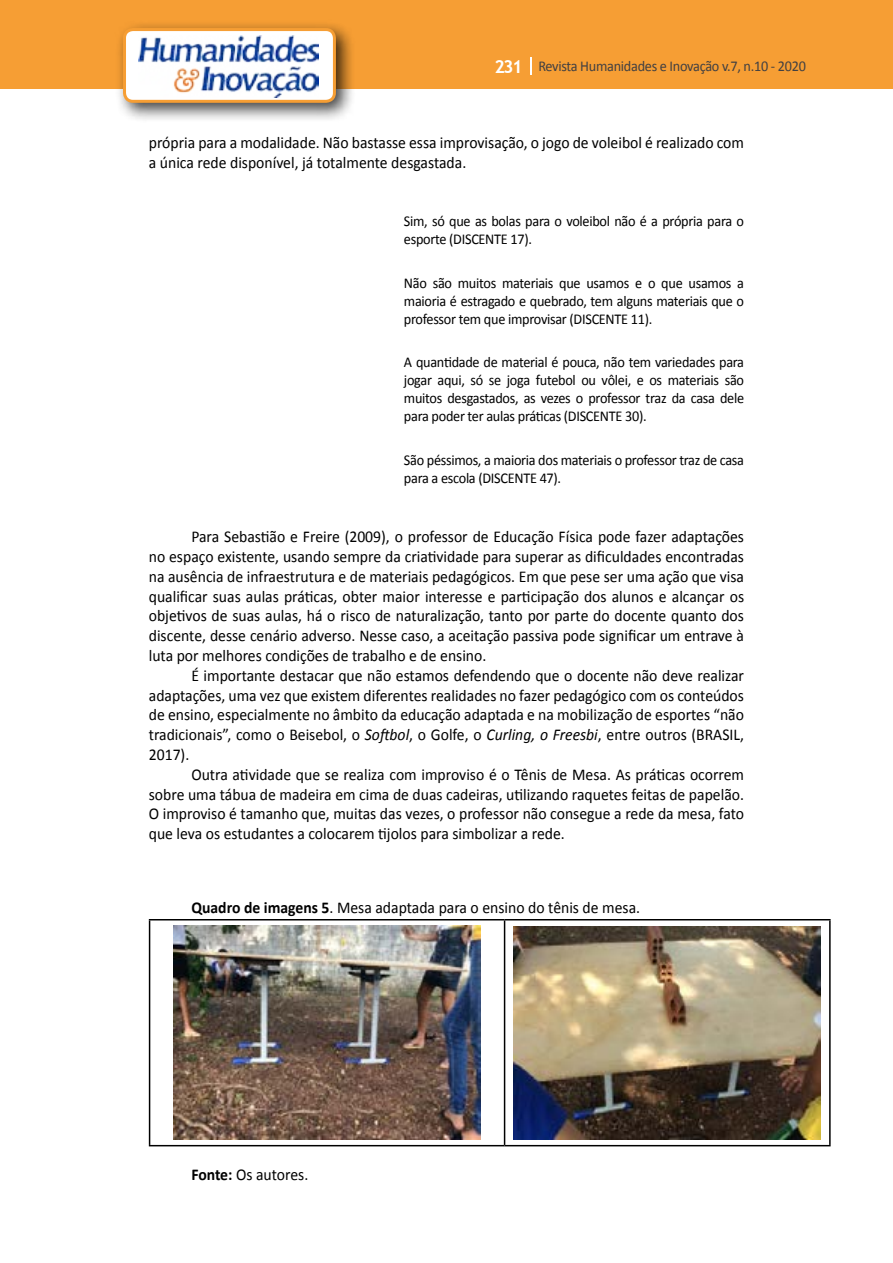
<style>
.page{position:relative;width:893px;height:1263px;background:#fff}
.page>*{position:absolute;margin:0;border:0;box-sizing:border-box;transform-origin:0 0}
.t1{font:16.5px/19.8px "Calibri";color:#000;text-align:justify;scale:.95 1}
.t2{font:15px/18px "Calibri";letter-spacing:-.02em;color:#000;scale:.95 1}
.t3{font:15px "Calibri";letter-spacing:-.02em;color:#414042;scale:.95 1}
.s1{font-family:"Trebuchet MS";font-weight:700;font-size:18px;color:#fff}
.s2{font-style:italic}
.s3{font-weight:700}
</style>
<div class="page">
<div style="left:0;top:0;width:893px;height:88px;background:#f69e34"></div>
<svg style="left:530px;top:57px;width:2px;height:18px"></svg>
<div style="left:114px;top:20px;width:242px;height:103px;background:#000;opacity:.75"></div>
<div style="left:125px;top:30px;width:209px;height:71px;background:#fff;border-radius:9px"></div>
<img style="left:138px;top:35px;width:181px;height:62px">
<div style="left:123px;top:28px;width:213px;height:75px;border:3px solid #f69e34;border-radius:9px"></div>
<hr style="left:149px;top:919px;width:356px;height:1px;background:#000">
<hr style="left:149px;top:920px;width:1px;height:225px;background:#000">
<hr style="left:505px;top:919px;width:326px;height:1px;background:#000">
<hr style="left:504px;top:920px;width:1px;height:225px;background:#000">
<hr style="left:829px;top:920px;width:2px;height:225px;background:#000">
<hr style="left:149px;top:1145px;width:356px;height:1px;background:#000">
<hr style="left:505px;top:1145px;width:326px;height:1px;background:#000">
<img style="left:174px;top:926px;width:306px;height:214px">
<img style="left:514px;top:926px;width:307px;height:213px">
<p class="t3" style="left:495px;top:57px;width:329px"><span class="s1">231</span> Revista Humanidades e Inovação v.7, n.10 - 2020</p>
<p class="t1" style="left:149px;top:133px;width:628px">própria para a modalidade. Não bastasse essa improvisação, o jogo de voleibol é realizado com a única rede disponível, já totalmente desgastada.</p>
<p class="t2" style="left:404px;top:212px;width:359px">Sim, só que as bolas para o voleibol não é a própria para o esporte (DISCENTE 17).</p>
<p class="t2" style="left:404px;top:274px;width:360px;text-align:justify">Não são muitos materiais que usamos e o que usamos a maioria é estragado e quebrado, tem alguns materiais que o professor tem que improvisar (DISCENTE 11).</p>
<p class="t2" style="left:404px;top:353px;width:360px;text-align:justify">A quantidade de material é pouca, não tem variedades para jogar aqui, só se joga futebol ou vôlei, e os materiais são muitos desgastados, as vezes o professor traz da casa dele para poder ter aulas práticas (DISCENTE 30).</p>
<p class="t2" style="left:404px;top:451px;width:359px">São péssimos, a maioria dos materiais o professor traz de casa para a escola (DISCENTE 47).</p>
<p class="t1" style="left:149px;top:527px;width:628px;text-indent:43px">Para Sebastião e Freire (2009), o professor de Educação Física pode fazer adaptações no espaço existente, usando sempre da criatividade para superar as dificuldades encontradas na ausência de infraestrutura e de materiais pedagógicos. Em que pese ser uma ação que visa qualificar suas aulas práticas, obter maior interesse e participação dos alunos e alcançar os objetivos de suas aulas, há o risco de naturalização, tanto por parte do docente quanto dos discente, desse cenário adverso. Nesse caso, a aceitação passiva pode significar um entrave à luta por melhores condições de trabalho e de ensino.</p>
<p class="t1" style="left:149px;top:665px;width:628px;text-indent:43px">É importante destacar que não estamos defendendo que o docente não deve realizar adaptações, uma vez que existem diferentes realidades no fazer pedagógico com os conteúdos de ensino, especialmente no âmbito da educação adaptada e na mobilização de esportes “não tradicionais”, como o Beisebol, o <span class="s2">Softbol</span>, o Golfe, o <span class="s2">Curling, o Freesbi</span>, entre outros (BRASIL, 2017).</p>
<p class="t1" style="left:149px;top:764px;width:628px;text-indent:43px">Outra atividade que se realiza com improviso é o Tênis de Mesa. As práticas ocorrem sobre uma tábua de madeira em cima de duas cadeiras, utilizando raquetes feitas de papelão.<br>O improviso é tamanho que, muitas das vezes, o professor não consegue a rede da mesa, fato que leva os estudantes a colocarem tijolos para simbolizar a rede.</p>
<p class="t1" style="left:191px;top:898px;width:474px"><span class="s3">Quadro de imagens 5</span>. Mesa adaptada para o ensino do tênis de mesa.</p>
<p class="t1" style="left:191px;top:1165px;width:125px"><span class="s3">Fonte:</span> Os autores.</p>
</div>
